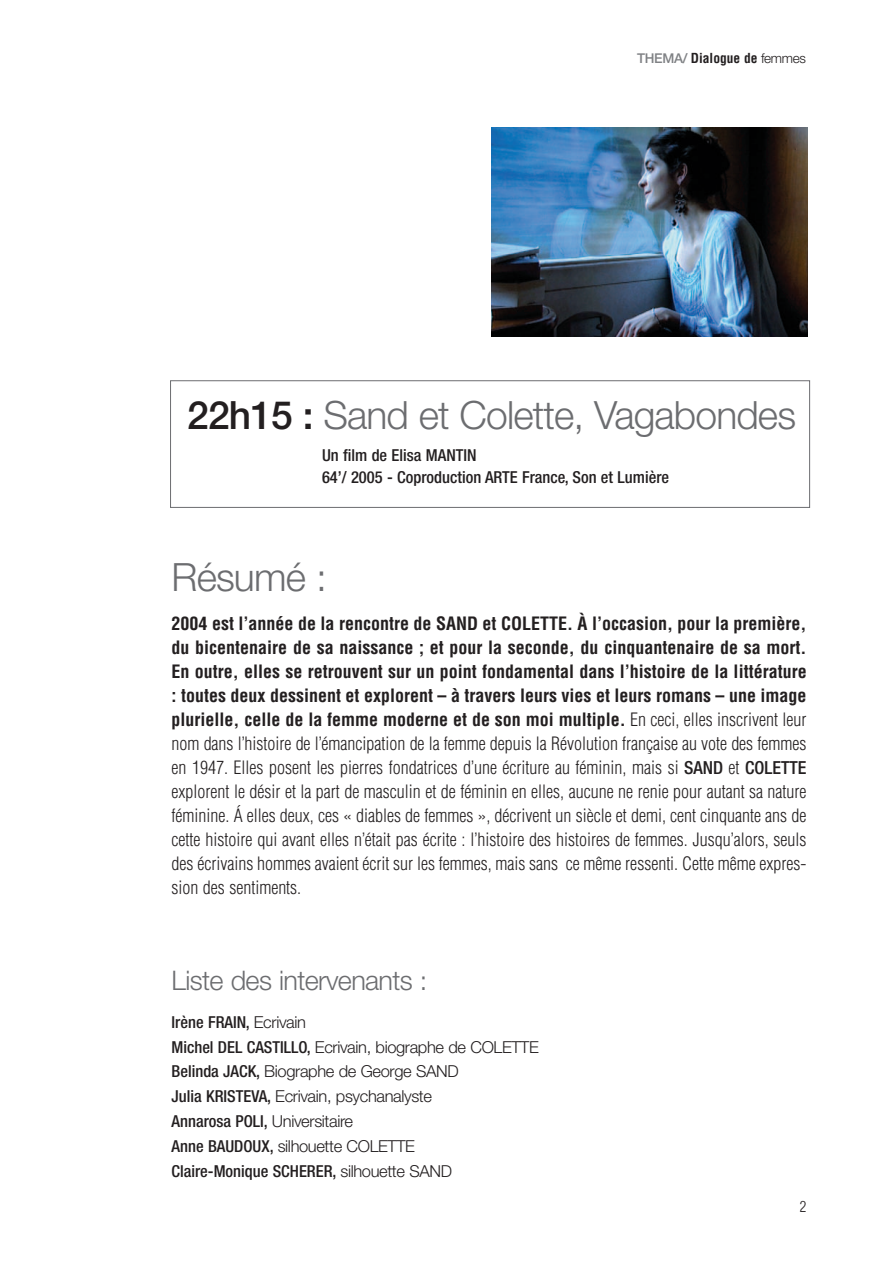
<style>
.page{position:relative;width:893px;height:1263px;background:#fff}
.page>*{position:absolute;margin:0;border:0;box-sizing:border-box;transform-origin:0 0}
.t1{font:300 39px "Helvetica Neue";letter-spacing:-.02em;color:#6c6d70}
.t2{font:300 27px "Helvetica Neue";letter-spacing:-.02em;color:#6c6d70}
.t3{font:300 condensed 18px/24px "Helvetica";color:#231f20;text-align:justify}
.t4{font:300 16.5px/24.8px "Helvetica Neue";letter-spacing:-.02em;color:#231f20}
.t5{font:500 condensed 16.5px/22.5px "Helvetica Neue";color:#231f20}
.t6{font:300 condensed 15px "Helvetica";color:#231f20}
.t7{font:700 condensed 13.5px "Helvetica";color:#231f20}
.s1{font-family:"Helvetica Neue";font-weight:500;font-stretch:normal;color:#808285}
.s2{font-family:"Helvetica Neue";font-weight:300;font-stretch:normal}
.s3{font-weight:500;color:#231f20}
.s4{font-weight:700}
.s5{font-family:"Helvetica Neue";font-weight:500}
.s6{font-weight:500;font-stretch:condensed}
</style>
<div class="page">
<div style="left:170px;top:380px;width:640px;height:128px;border:1px solid #6c6d70"></div>
<img style="left:491px;top:128px;width:317px;height:208px">
<p class="t7" style="left:637px;top:51px;width:170px"><span class="s1">THEMA/</span> Dialogue de <span class="s2">femmes</span></p>
<h1 class="t1" style="left:187px;top:401px;width:610px"><span class="s3">22h15 :</span> Sand et Colette, Vagabondes</h1>
<p class="t5" style="left:322px;top:445px;width:349px">Un film de Elisa MANTIN<br>64’/ 2005 - Coproduction ARTE France, Son et Lumière</p>
<h1 class="t1" style="left:172px;top:563px;width:157px">Résumé :</h1>
<p class="t3" style="left:172px;top:611px;width:637px"><span class="s4">2004 est l’année de la rencontre de SAND et COLETTE. À l’occasion, pour la première, du bicentenaire de sa naissance ; et pour la seconde, du cinquantenaire de sa mort.<br>En outre, elles se retrouvent sur un point fondamental dans l’histoire de la littérature : toutes deux dessinent et explorent – à travers leurs vies et leurs romans – une image plurielle, celle de la femme moderne et de son moi multiple.</span> En ceci, elles inscrivent leur nom dans l’histoire de l’émancipation de la femme depuis la Révolution française au vote des femmes en 1947. Elles posent les pierres fondatrices d’une écriture au féminin, mais si <span class="s5">SAND</span> et <span class="s5">COLETTE </span>explorent le désir et la part de masculin et de féminin en elles, aucune ne renie pour autant sa nature féminine. Á elles deux, ces « diables de femmes », décrivent un siècle et demi, cent cinquante ans de cette histoire qui avant elles n’était pas écrite : l’histoire des histoires de femmes. Jusqu’alors, seuls des écrivains hommes avaient écrit sur les femmes, mais sans ce même ressenti. Cette même expres&shy;sion des sentiments.</p>
<h2 class="t2" style="left:172px;top:970px;width:257px">Liste des intervenants :</h2>
<p class="t4" style="left:172px;top:1011px;width:369px"><span class="s6">Irène FRAIN,</span> Ecrivain<br><span class="s6">Michel DEL CASTILLO,</span> Ecrivain, biographe de COLETTE <span class="s6">Belinda JACK,</span> Biographe de George SAND<br><span class="s6">Julia KRISTEVA,</span> Ecrivain, psychanalyste<br><span class="s6">Annarosa POLI,</span> Universitaire<br><span class="s6">Anne BAUDOUX,</span> silhouette COLETTE<br><span class="s6">Claire-Monique SCHERER,</span> silhouette SAND</p>
<p class="t6" style="left:800px;top:1198px;width:8px">2</p>
</div>
